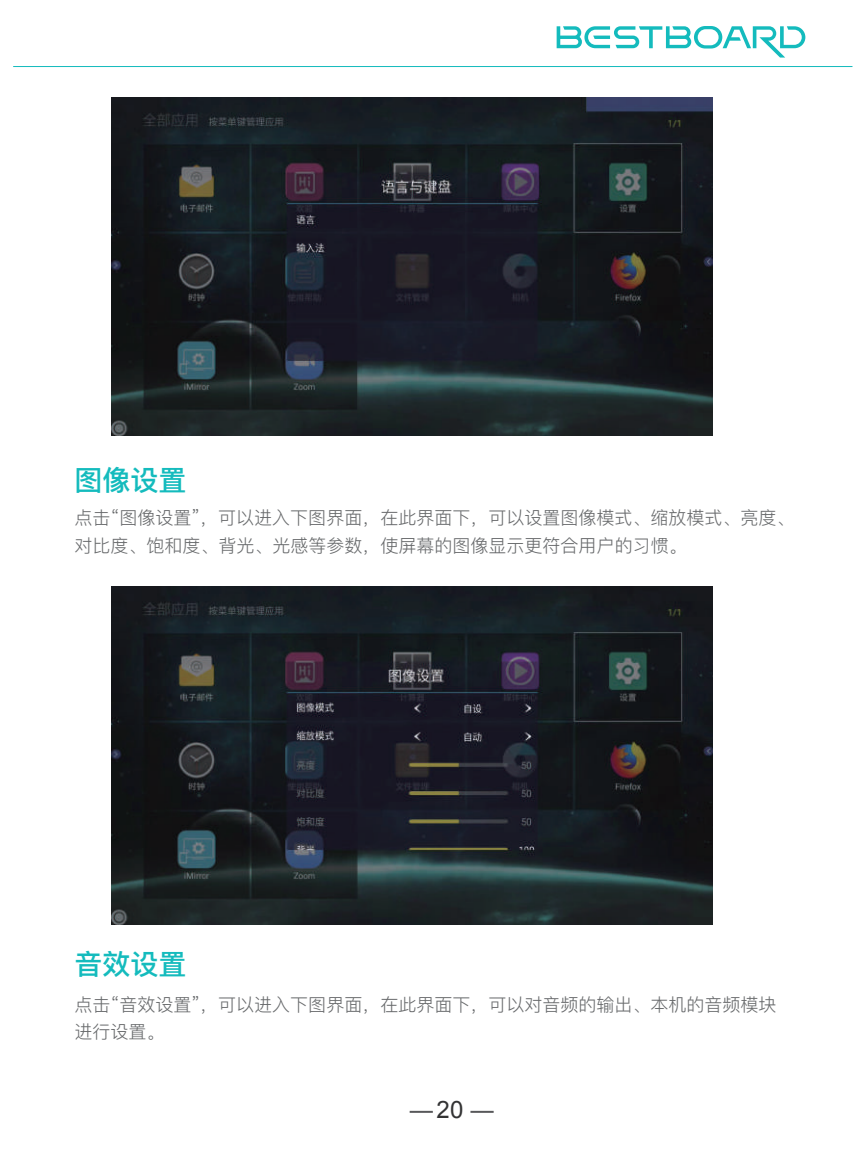
<style>
.page{position:relative;width:862px;height:1157px;background:#fff}
.page>*{position:absolute;margin:0;border:0;box-sizing:border-box;transform-origin:0 0}
.t1{font:28px "Ping Fang SC Bold";color:#14bbbd}
.t2{font:24px "Arial";color:#333334}
.t3{font:18px/27.2px "Ping Fang SC Regular";color:#67696b}
</style>
<div class="page">
<svg style="left:556px;top:26px;width:249px;height:32px"></svg>
<hr style="left:13px;top:66px;width:839px;height:1px;background:#14bbbd">
<hr style="left:410px;top:1110px;width:23px;height:2px;background:#57585a">
<hr style="left:470px;top:1110px;width:24px;height:2px;background:#57585a">
<img style="left:112px;top:97px;width:600px;height:338px">
<img style="left:112px;top:586px;width:600px;height:338px">
<h1 class="t1" style="left:74px;top:463px;width:113px">图像设置</h1>
<p class="t3" style="left:74px;top:504px;width:721px">点击“图像设置”，可以进入下图界面，在此界面下，可以设置图像模式、缩放模式、亮度、对比度、饱和度、背光、光感等参数，使屏幕的图像显示更符合用户的习惯。</p>
<h1 class="t1" style="left:74px;top:946px;width:113px">音效设置</h1>
<p class="t3" style="left:74px;top:991px;width:703px">点击“音效设置”，可以进入下图界面，在此界面下，可以对音频的输出、本机的音频模块进行设置。</p>
<h2 class="t2" style="left:437px;top:1094px;width:28px">20</h2>
</div>
